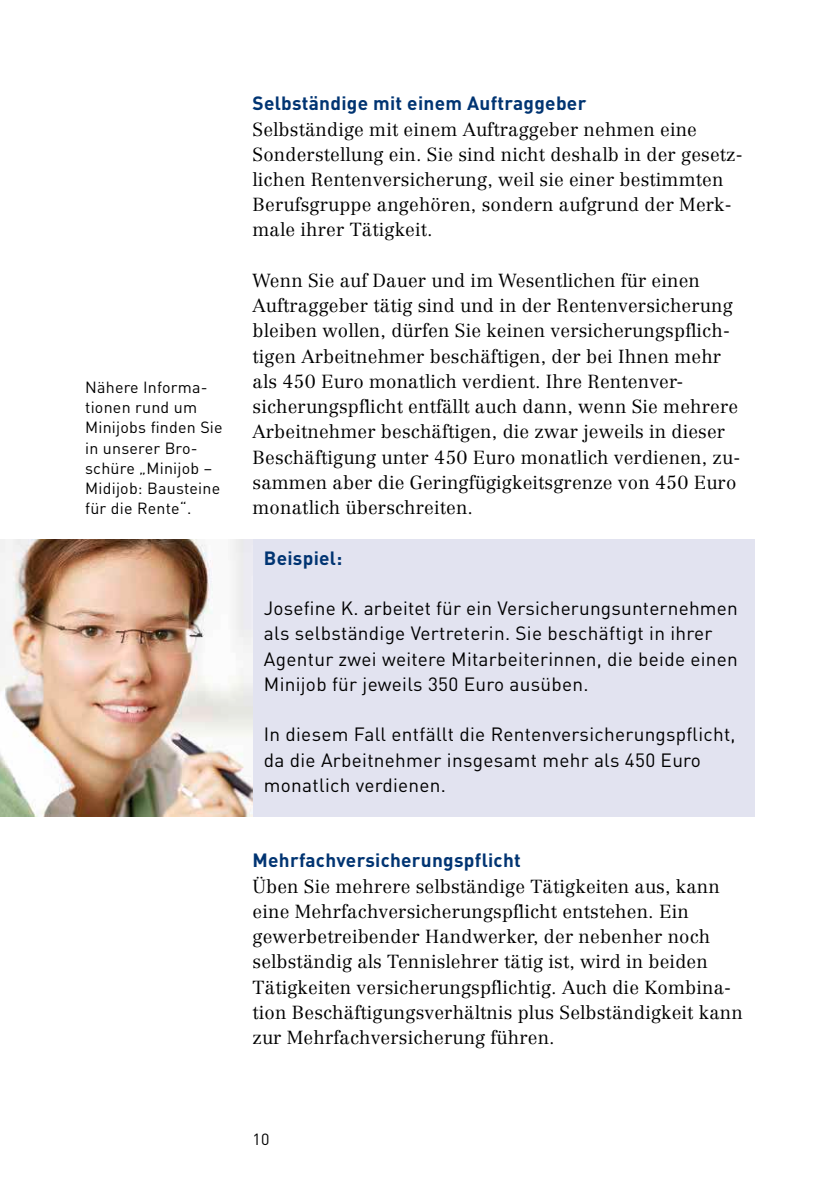
<style>
.page{position:relative;width:840px;height:1191px;background:#fff}
.page>*{position:absolute;margin:0;border:0;box-sizing:border-box;transform-origin:0 0}
.t1{font:19px/25.2px "DIN";letter-spacing:.015em;color:#000}
.t2{font:700 19px "DIN";letter-spacing:.015em;color:#003472}
.t3{font:300 18.6px/25.2px "Centennial";letter-spacing:.01em;color:#000}
.t4{font:16px/20.2px "DIN";letter-spacing:.015em;color:#000}
</style>
<div class="page">
<div style="left:252px;top:539px;width:502px;height:278px;background:#e2e3f0"></div>
<img style="left:0;top:539px;width:252px;height:278px">
<p class="t4" style="left:85px;top:377px;width:139px">Nähere Informa&shy;tionen rund um<br>Mini jobs finden Sie in unserer Bro&shy;schüre „Minijob –<br>Midijob: Bausteine für die Rente“.</p>
<h3 class="t2" style="left:252px;top:91px;width:335px">Selbständige mit einem Auftraggeber</h3>
<p class="t3" style="left:252px;top:116px;width:491px">Selbständige mit einem Auftraggeber nehmen eine Sonderstellung ein. Sie sind nicht deshalb in der gesetz&shy;lichen Rentenversicherung, weil sie einer bestimmten Berufsgruppe angehören, sondern aufgrund der Merk&shy;male ihrer Tätigkeit.</p>
<p class="t3" style="left:252px;top:268px;width:489px">Wenn Sie auf Dauer und im Wesentlichen für einen Auftraggeber tätig sind und in der Rentenversicherung bleiben wollen, dürfen Sie keinen versicherungspflich&shy;tigen Arbeitnehmer beschäf tigen, der bei Ihnen mehr als 450 Euro monatlich verdient. Ihre Rentenver&shy;sicherungspflicht entfällt auch dann, wenn Sie mehrere Arbeitnehmer beschäftigen, die zwar jeweils in dieser Beschäftigung unter 450 Euro monatlich verdienen, zu&shy;sammen aber die Geringfügigkeitsgrenze von 450 Euro monatlich überschreiten.</p>
<h3 class="t2" style="left:264px;top:545px;width:80px">Beispiel:</h3>
<p class="t1" style="left:264px;top:595px;width:475px">Josefine K. arbeitet für ein Versicherungsunternehmen als selbständige Vertreterin. Sie beschäftigt in ihrer Agentur zwei weitere Mit ar beiterinnen, die beide einen Minijob für jeweils 350 Euro ausüben.</p>
<p class="t1" style="left:264px;top:721px;width:473px">In diesem Fall entfällt die Rentenversicherungspflicht, da die Arbeitnehmer insgesamt mehr als 450 Euro monatlich verdienen.</p>
<h3 class="t2" style="left:252px;top:848px;width:270px">Mehrfachversicherungspflicht</h3>
<p class="t3" style="left:252px;top:873px;width:491px">Üben Sie mehrere selbständige Tätigkeiten aus, kann eine Mehrfachversicherungspflicht entstehen. Ein gewerbetreibender Handwerker, der nebenher noch selbständig als Tennislehrer tätig ist, wird in beiden Tätigkeiten versicherungspflichtig. Auch die Kombina&shy;tion Beschäftigungsverhältnis plus Selbständigkeit kann zur Mehrfachversicherung führen.</p>
<p class="t4" style="left:252px;top:1128px;width:18px">10</p>
</div>
